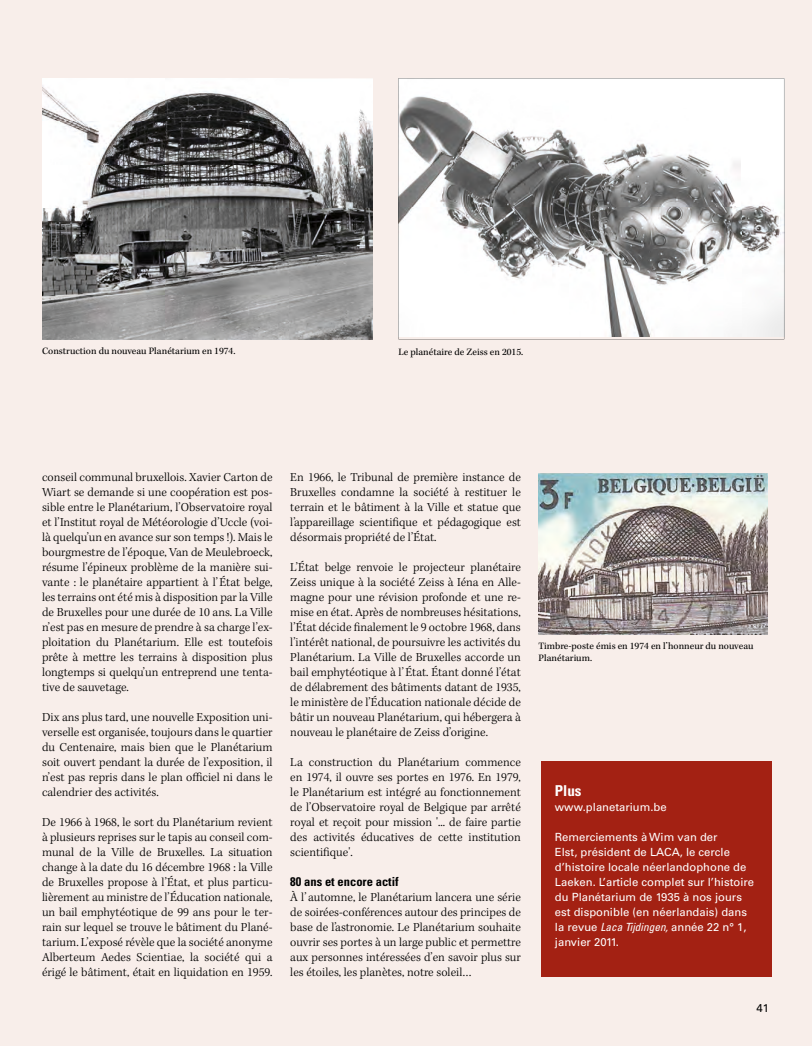
<style>
.page{position:relative;width:812px;height:1046px;background:#fff}
.page>*{position:absolute;margin:0;border:0;box-sizing:border-box;transform-origin:0 0}
.t1{font:700 condensed 15px "Univers LT Std";color:#fff}
.t2{font:300 12.5px/15px "Kepler Std";color:#000;text-align:justify}
.t3{font:700 condensed 12.5px "Univers LT Std";color:#000}
.t4{font:11.25px/15px "Univers LT Std";color:#fff}
.t5{font:11.25px "Univers LT Std";color:#000}
.t6{font:10px/12px "Kepler Std";color:#000}
.s1{font-style:italic;font-stretch:condensed}
</style>
<div class="page">
<div style="left:0;top:0;width:811px;height:1046px;background:#f8eeea"></div>
<img style="left:42px;top:78px;width:330px;height:261px">
<svg style="left:398px;top:78px;width:386px;height:261px;background:#d1d1d1"></svg>
<img style="left:538px;top:473px;width:229px;height:161px">
<div style="left:540px;top:761px;width:231px;height:215px;background:#a32113"></div>
<p class="t6" style="left:42px;top:345px;width:195px">Construction du nouveau Planétarium en 1974.</p>
<p class="t6" style="left:398px;top:346px;width:126px">Le planétaire de Zeiss en 2015.</p>
<p class="t2" style="left:42px;top:470px;width:232px">conseil communal bruxellois. Xavier Carton de Wiart se demande si une coopération est pos&shy;sible entre le Planétarium, l’Observatoire royal et l’Institut royal de Météorologie d’Uccle (voi&shy;là quelqu’un en avance sur son temps !). Mais le bourgmestre de l’époque, Van de Meulebroeck, résume l’épineux problème de la manière sui&shy;vante : le planétaire appartient à l’ État belge, les terrains ont été mis à disposition par la Ville de Bruxelles pour une durée de 10 ans. La Ville n’est pas en mesure de prendre à sa charge l’ex&shy;ploitation du Planétarium. Elle est toutefois prête à mettre les terrains à disposition plus longtemps si quelqu’un entreprend une tenta&shy;tive de sauvetage.</p>
<p class="t2" style="left:42px;top:710px;width:232px">Dix ans plus tard, une nouvelle Exposition uni&shy;verselle est organisée, toujours dans le quartier du Centenaire, mais bien que le Planétarium soit ouvert pendant la durée de l’exposition, il n’est pas repris dans le plan officiel ni dans le calendrier des activités.</p>
<p class="t2" style="left:42px;top:815px;width:232px">De 1966 à 1968, le sort du Planétarium revient à plusieurs reprises sur le tapis au conseil com&shy;munal de la Ville de Bruxelles. La situation change à la date du 16 décembre 1968 : la Ville de Bruxelles propose à l’État, et plus particu&shy;lièrement au ministre de l’Éducation nationale, un bail emphytéotique de 99 ans pour le ter&shy;rain sur lequel se trouve le bâtiment du Plané&shy;tarium. L’exposé révèle que la société anonyme Alberteum Aedes Scientiae, la société qui a érigé le bâtiment, était en liquidation en 1959.</p>
<p class="t2" style="left:290px;top:470px;width:232px">En 1966, le Tribunal de première instance de Bruxelles condamne la société à restituer le terrain et le bâtiment à la Ville et statue que l’appareillage scientifique et pédagogique est désormais propriété de l’État.</p>
<p class="t2" style="left:290px;top:560px;width:232px">L’État belge renvoie le projecteur planétaire Zeiss unique à la société Zeiss à Iéna en Alle&shy;magne pour une révision profonde et une re&shy;mise en état. Après de nombreuses hésitations, l’État décide finalement le 9 octobre 1968, dans l’intérêt national, de poursuivre les activités du Planétarium. La Ville de Bruxelles accorde un bail emphytéotique à l’ État. Étant donné l’état de délabrement des bâtiments datant de 1935, le ministère de l’Éducation nationale décide de bâtir un nouveau Planétarium, qui hébergera à nouveau le planétaire de Zeiss d’origine.</p>
<p class="t2" style="left:290px;top:755px;width:232px">La construction du Planétarium commence en 1974, il ouvre ses portes en 1976. En 1979, le Planétarium est intégré au fonctionnement de l’Observatoire royal de Belgique par arrêté royal et reçoit pour mission '... de faire partie des activités éducatives de cette institution scientifique'.</p>
<p class="t3" style="left:290px;top:874px;width:110px">80 ans et encore actif</p>
<p class="t2" style="left:290px;top:890px;width:232px">À l’ automne, le Planétarium lancera une série de soirées-conférences autour des principes de base de l’astronomie. Le Planétarium souhaite ouvrir ses portes à un large public et permettre aux personnes intéressées d’en savoir plus sur les étoiles, les planètes, notre soleil…</p>
<p class="t6" style="left:538px;top:640px;width:216px">Timbre-poste émis en 1974 en l’honneur du nouveau<br>Planétarium.</p>
<p class="t1" style="left:554px;top:781px;width:28px">Plus</p>
<p class="t4" style="left:554px;top:799px;width:113px">www.planetarium.be</p>
<p class="t4" style="left:554px;top:829px;width:201px">Remerciements à Wim van der<br>Elst, président de LACA, le cercle d’histoire locale néerlandophone de Laeken. L’article complet sur l’histoire du Planétarium de 1935 à nos jours est disponible (en néerlandais) dans la revue <span class="s1">Laca Tijdingen,</span> année 22 n° 1, janvier 2011.</p>
<p class="t5" style="left:756px;top:1001px;width:14px">41</p>
</div>
